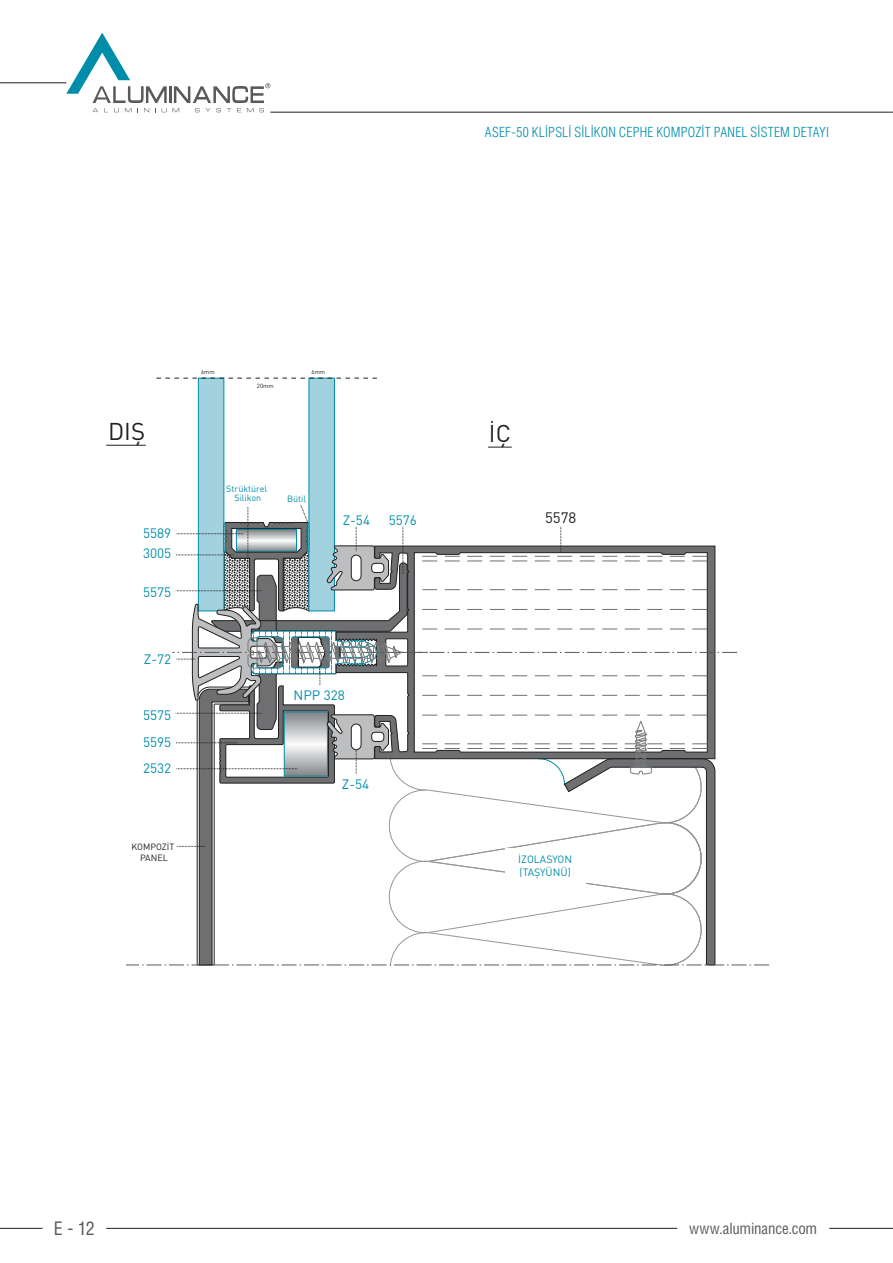
<style>
.page{position:relative;width:893px;height:1263px;background:#fff}
.page>*{position:absolute;margin:0;border:0;box-sizing:border-box;transform-origin:0 0}
.t1{font:24px "DIN Pro";color:#231f20}
.t2{font:18px "Helvetica Cond Normal Tr";color:#58595b}
.t3{font:15px "Helvetica Cond Normal Tr";letter-spacing:-.01em;color:#58595b}
.t4{font:15px "DIN Pro";color:#231f20}
.t5{font:13.5px "Helvetica Condensed Light Tr";letter-spacing:.015em;color:#008da9}
.t6{font:13.5px/20.1px "DIN Pro";color:#008da9}
.t7{font:10.5px/12.6px "DIN Pro";color:#008da9}
.t8{font:9px/9.3px "DIN Pro";color:#008da9;text-align:center}
.t9{font:9px/10.9px "DIN Pro";color:#231f20;text-align:center}
.t10{font:6px "DIN Pro";color:#231f20}
</style>
<div class="page">
<div style="left:198px;top:378px;width:26px;height:233px;background:#a3d2df"></div>
<div style="left:309px;top:378px;width:25px;height:233px;background:#a3d2df"></div>
<div style="left:198px;top:378px;width:26px;height:233px;border:1px solid #008da9"></div>
<div style="left:309px;top:378px;width:26px;height:233px;border:1px solid #008da9"></div>
<svg style="left:156px;top:378px;width:221px;height:1px"></svg>
<svg style="left:488px;top:447px;width:24px;height:1px"></svg>
<hr style="left:106px;top:445px;width:40px;height:1px;background:#231f20">
<svg style="left:126px;top:504px;width:643px;height:462px"></svg>
<hr style="left:0;top:83px;width:66px;height:1px;background:#231f20">
<hr style="left:0;top:1228px;width:43px;height:1px;background:#231f20">
<hr style="left:829px;top:1228px;width:64px;height:1px;background:#231f20">
<hr style="left:270px;top:112px;width:623px;height:1px;background:#231f20">
<hr style="left:169px;top:86px;width:3px;height:17px;background:#58595b">
<svg style="left:66px;top:33px;width:101px;height:79px"></svg>
<svg style="left:173px;top:83px;width:97px;height:29px"></svg>
<hr style="left:106px;top:1228px;width:571px;height:1px;background:#231f20">
<p class="t10" style="left:201px;top:368px;width:15px">6mm</p>
<p class="t10" style="left:257px;top:382px;width:18px">20mm</p>
<p class="t10" style="left:312px;top:368px;width:15px">6mm</p>
<p class="t5" style="left:485px;top:124px;width:346px">ASEF-50 KLİPSLİ SİLİKON CEPHE KOMPOZİT PANEL SİSTEM DETAYI</p>
<h1 class="t1" style="left:108px;top:416px;width:39px">DIŞ</h1>
<h1 class="t1" style="left:489px;top:418px;width:24px">İÇ</h1>
<p class="t6" style="left:143px;top:523px;width:30px">5589<br>3005</p>
<p class="t6" style="left:143px;top:582px;width:30px">5575</p>
<p class="t6" style="left:144px;top:648px;width:29px">Z-72</p>
<p class="t6" style="left:143px;top:705px;width:30px">5575</p>
<p class="t6" style="left:143px;top:729px;width:30px;line-height:25.7px">5595<br>2532</p>
<p class="t9" style="left:131px;top:841px;width:44px">KOMPOZİT<br>PANEL</p>
<p class="t8" style="left:226px;top:484px;width:42px">Strüktürel<br>Silikon</p>
<p class="t8" style="left:287px;top:494px;width:21px">Bütil</p>
<p class="t6" style="left:343px;top:510px;width:29px">Z-54</p>
<p class="t6" style="left:389px;top:510px;width:30px">5576</p>
<p class="t6" style="left:294px;top:685px;width:53px">NPP 328</p>
<p class="t6" style="left:342px;top:773px;width:29px">Z-54</p>
<p class="t4" style="left:545px;top:508px;width:33px">5578</p>
<p class="t7" style="left:518px;top:853px;width:55px">İZOLASYON (TAŞYÜNÜ)</p>
<h2 class="t2" style="left:54px;top:1217px;width:42px">E - 12</h2>
<p class="t3" style="left:689px;top:1219px;width:130px">www.aluminance.com</p>
</div>
